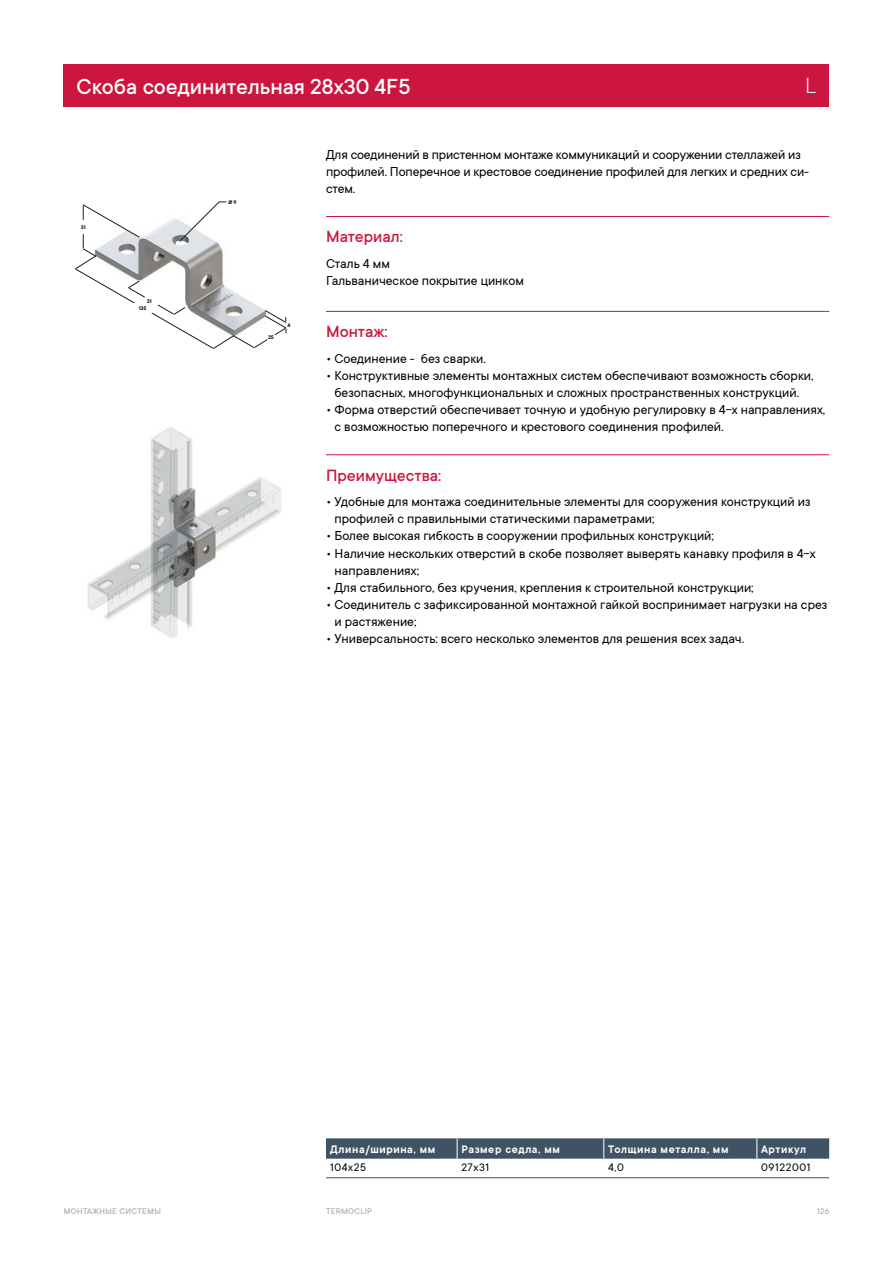
<style>
.page{position:relative;width:893px;height:1263px;background:#fff}
.page>*{position:absolute;margin:0;border:0;box-sizing:border-box;transform-origin:0 0}
.t1{font:500 24px "TT Commons";color:#fff}
.t2{font:300 24px "TT Commons";color:#fff}
.t3{font:500 18px "TT Commons";color:#cd163f}
.t4{font:14.25px/17.1px "TT Commons";color:#000}
.t5{font:600 12px "TT Commons";letter-spacing:.05em;color:#fff}
.t6{font:12px "TT Commons";letter-spacing:.05em;color:#000}
.t7{font:9px "TT Commons";letter-spacing:.03em;color:#9ba2a8}
.t8{font:600 5.85px "TT Commons";color:#000}
</style>
<div class="page">
<div style="left:64px;top:64px;width:765px;height:42px;background:#cd163f"></div>
<img style="left:87px;top:427px;width:194px;height:211px">
<img style="left:83px;top:201px;width:173px;height:113px">
<svg style="left:179px;top:202px;width:47px;height:40px"></svg>
<svg style="left:152px;top:305px;width:135px;height:44px"></svg>
<svg style="left:75px;top:205px;width:70px;height:98px"></svg>
<svg style="left:326px;top:1138px;width:503px;height:21px;background:#465969"></svg>
<hr style="left:326px;top:1177px;width:131px;height:1px;background:#3f5364">
<hr style="left:457px;top:1177px;width:147px;height:1px;background:#3f5364">
<hr style="left:604px;top:1177px;width:153px;height:1px;background:#3f5364">
<hr style="left:757px;top:1177px;width:72px;height:1px;background:#3f5364">
<hr style="left:326px;top:216px;width:503px;height:1px;background:#cd163f">
<hr style="left:326px;top:311px;width:503px;height:1px;background:#cd163f">
<hr style="left:326px;top:454px;width:503px;height:1px;background:#cd163f">
<h1 class="t1" style="left:77px;top:73px;width:335px">Скоба соединительная 28x30 4F5</h1>
<h1 class="t2" style="left:805px;top:73px;width:13px">L</h1>
<p class="t8" style="left:81px;top:224px;width:6px">31</p>
<p class="t8" style="left:147px;top:298px;width:6px">31</p>
<p class="t8" style="left:139px;top:305px;width:9px">135</p>
<p class="t8" style="left:228px;top:199px;width:10px">Ø 9</p>
<p class="t8" style="left:268px;top:334px;width:7px">25</p>
<p class="t8" style="left:288px;top:322px;width:4px">4</p>
<p class="t4" style="left:326px;top:146px;width:485px">Для соединений в пристенном монтаже коммуникаций и сооружении стеллажей из профилей. Поперечное и крестовое соединение профилей для легких и средних си&shy;стем.</p>
<p class="t3" style="left:326px;top:227px;width:78px">Материал:</p>
<p class="t4" style="left:326px;top:255px;width:199px">Сталь 4 мм<br>Гальваническое покрытие цинком</p>
<p class="t3" style="left:326px;top:322px;width:63px">Монтаж:</p>
<p class="t4" style="left:326px;top:350px;width:161px">• Соединение - без сварки.</p>
<p class="t4" style="left:326px;top:367px;width:489px;text-align:center">• Конструктивные элементы монтажных систем обеспечивают возможность сборки, безопасных, многофункциональных и сложных пространственных конструкций.</p>
<p class="t4" style="left:334px;top:401px;width:492px;text-indent:-9px">• Форма отверстий обеспечивает точную и удобную регулировку в 4-х направлениях, с возможностью поперечного и крестового соединения профилей.</p>
<p class="t3" style="left:326px;top:465px;width:117px">Преимущества:</p>
<p class="t4" style="left:334px;top:493px;width:478px;text-indent:-9px">• Удобные для монтажа соединительные элементы для сооружения конструкций из профилей с правильными статическими параметрами;</p>
<p class="t4" style="left:326px;top:528px;width:389px">• Более высокая гибкость в сооружении профильных конструкций;</p>
<p class="t4" style="left:334px;top:545px;width:483px;text-indent:-9px">• Наличие нескольких отверстий в скобе позволяет выверять канавку профиля в 4-х направлениях;</p>
<p class="t4" style="left:326px;top:579px;width:429px">• Для стабильного, без кручения, крепления к строительной конструкции;</p>
<p class="t4" style="left:334px;top:596px;width:494px;text-indent:-9px">• Соединитель с зафиксированной монтажной гайкой воспринимает нагрузки на срез и растяжение;</p>
<p class="t4" style="left:326px;top:630px;width:420px">• Универсальность: всего несколько элементов для решения всех задач.</p>
<p class="t5" style="left:330px;top:1142px;width:107px">Длина/ширина, мм</p>
<p class="t5" style="left:461px;top:1142px;width:100px">Размер седла, мм</p>
<p class="t5" style="left:608px;top:1142px;width:122px">Толщина металла, мм</p>
<p class="t5" style="left:761px;top:1142px;width:47px">Артикул</p>
<p class="t6" style="left:330px;top:1161px;width:37px">104x25</p>
<p class="t6" style="left:461px;top:1161px;width:29px">27x31</p>
<p class="t6" style="left:608px;top:1161px;width:17px">4,0</p>
<p class="t6" style="left:761px;top:1161px;width:51px">09122001</p>
<p class="t7" style="left:64px;top:1206px;width:99px">МОНТАЖНЫЕ СИСТЕМЫ</p>
<p class="t7" style="left:326px;top:1206px;width:48px">TERMOCLIP</p>
<p class="t7" style="left:817px;top:1206px;width:14px">126</p>
</div>
